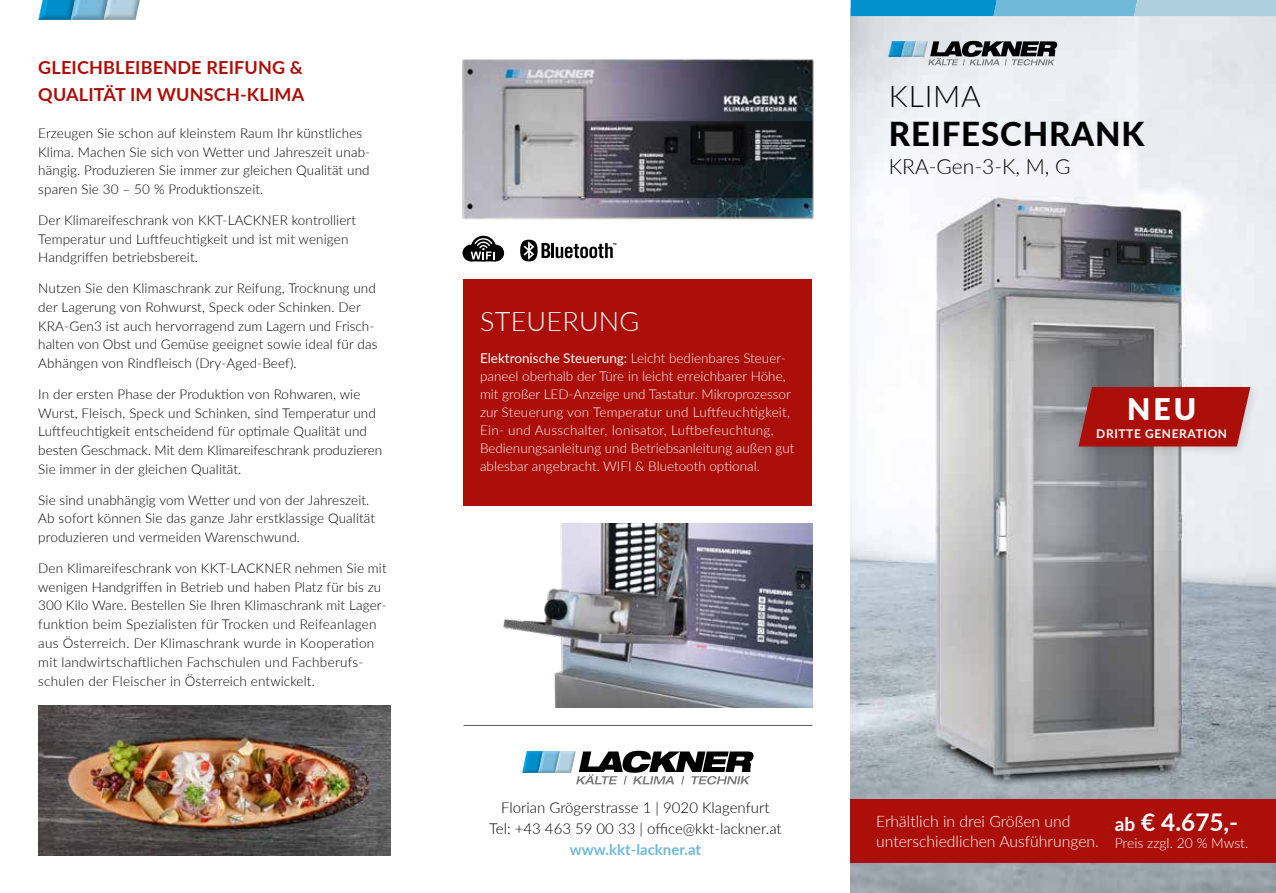
<style>
.page{position:relative;width:1276px;height:893px;background:#fff}
.page>*{position:absolute;margin:0;border:0;box-sizing:border-box;transform-origin:0 0}
.t1{font:800 33px "Lato";letter-spacing:.025em;color:#000}
.t2{font:300 30px "Lato";letter-spacing:.025em;color:#000}
.t3{font:900 30px "Lato";color:#fff}
.t4{font:300 27px "Lato";letter-spacing:.01em;color:#fff}
.t5{font:700 24.3px "Lato";color:#fff}
.t6{font:300 21px "Lato";color:#000}
.t7{font:700 18px/27px "Lato";letter-spacing:.01em;color:#ac0f09}
.t8{font:300 15.75px/19.5px "Lato";color:#fff}
.t9{font:300 15px/21px "Lato";color:#000;text-align:center}
.t10{font:700 15px "Lato";color:#71b9d8}
.t11{font:300 13.95px "Lato";color:#fff}
.t12{font:300 13.5px/18.8px "Lato";letter-spacing:.01em;color:#000}
.t13{font:300 13.5px/18px "Lato";color:#fff}
.t14{font:700 12px "Lato";letter-spacing:.05em;color:#fff}
.s1{font-weight:400}
.s2{font-size:19.2px}
</style>
<div class="page">
<img style="left:850px;top:16px;width:426px;height:877px">
<div style="left:850px;top:799px;width:426px;height:63px;background:#ac0f09"></div>
<svg style="left:850px;top:0;width:426px;height:16px;background:#5fb2d5"></svg>
<div style="left:1074px;top:382px;width:187px;height:76px;background:#000;opacity:.11"></div>
<svg style="left:1078px;top:387px;width:172px;height:59px;background:#ab1b16"></svg>
<img style="left:112px;top:0;width:28px;height:19px">
<img style="left:80px;top:0;width:32px;height:19px">
<img style="left:38px;top:0;width:42px;height:19px">
<div style="left:463px;top:279px;width:349px;height:226px;background:#ac0f09"></div>
<img style="left:462px;top:59px;width:352px;height:161px">
<img style="left:503px;top:523px;width:309px;height:184px">
<img style="left:559px;top:751px;width:16px;height:21px">
<img style="left:543px;top:751px;width:16px;height:21px">
<img style="left:522px;top:751px;width:21px;height:21px">
<svg style="left:576px;top:751px;width:178px;height:33px"></svg>
<img style="left:916px;top:41px;width:11px;height:15px">
<img style="left:904px;top:41px;width:12px;height:15px">
<img style="left:889px;top:41px;width:15px;height:15px">
<svg style="left:928px;top:41px;width:129px;height:24px;background:#7a7b7e"></svg>
<hr style="left:463px;top:725px;width:349px;height:1px;background:#5a5a5b">
<svg style="left:520px;top:240px;width:96px;height:21px"></svg>
<div style="left:487px;top:245px;width:17px;height:16px;background:#000;border-radius:50%"></div>
<div style="left:462px;top:245px;width:17px;height:16px;background:#000;border-radius:50%"></div>
<div style="left:470px;top:236px;width:26px;height:25px;background:#000;border-radius:50%"></div>
<svg style="left:469px;top:238px;width:28px;height:23px"></svg>
<img style="left:38px;top:706px;width:352px;height:149px">
<h3 class="t7" style="left:38px;top:53px;width:267px">GLEICHBLEIBENDE REIFUNG &amp;<br>QUALITÄT IM WUNSCH-KLIMA</h3>
<p class="t12" style="left:38px;top:123px;width:333px">Erzeugen Sie schon auf kleinstem Raum Ihr künstliches Klima. Machen Sie sich von Wetter und Jahreszeit unab&shy;hängig. Produzieren Sie immer zur gleichen Qualität und sparen Sie 30 – 50 % Produktionszeit.</p>
<p class="t12" style="left:38px;top:210px;width:319px">Der Klimareifeschrank von KKT-LACKNER kontrolliert<br>Temperatur und Luftfeuchtigkeit und ist mit wenigen<br>Handgriffen betriebsbereit.</p>
<p class="t12" style="left:38px;top:278px;width:341px">Nutzen Sie den Klimaschrank zur Reifung, Trocknung und der Lagerung von Rohwurst, Speck oder Schinken. Der KRA-Gen3 ist auch hervorragend zum Lagern und Frisch&shy;halten von Obst und Gemüse geeignet sowie ideal für das Abhängen von Rindfleisch (Dry-Aged-Beef).</p>
<p class="t12" style="left:38px;top:384px;width:345px">In der ersten Phase der Produktion von Rohwaren, wie Wurst, Fleisch, Speck und Schinken, sind Temperatur und Luftfeuchtigkeit entscheidend für optimale Qualität und besten Geschmack. Mit dem Klimareifeschrank produzieren Sie immer in der gleichen Qualität.</p>
<p class="t12" style="left:38px;top:490px;width:338px">Sie sind unabhängig vom Wetter und von der Jahreszeit.<br>Ab sofort können Sie das ganze Jahr erstklassige Qualität produzieren und vermeiden Warenschwund.</p>
<p class="t12" style="left:38px;top:558px;width:350px">Den Klimareifeschrank von KKT-LACKNER nehmen Sie mit wenigen Handgriffen in Betrieb und haben Platz für bis zu 300 Kilo Ware. Bestellen Sie Ihren Klimaschrank mit Lager&shy;funktion beim Spezialisten für Trocken und Reifeanlagen aus Österreich. Der Klimaschrank wurde in Kooperation mit landwirtschaftlichen Fachschulen und Fachberufs&shy;schulen der Fleischer in Österreich entwickelt.</p>
<h3 class="t4" style="left:480px;top:303px;width:161px">STEUERUNG</h3>
<p class="t13" style="left:480px;top:349px;width:316px"><span class="s1">Elektronische Steuerung:</span> Leicht bedienbares Steuer&shy;paneel oberhalb der Türe in leicht erreichbarer Höhe, mit großer LED-Anzeige und Tastatur. Mikroprozessor zur Steuerung von Temperatur und Luftfeuchtigkeit, Ein- und Ausschalter, Ionisator, Luftbefeuchtung, Bedienungsanleitung und Betriebsanleitung außen gut ablesbar angebracht. WIFI &amp; Bluetooth optional.</p>
<h2 class="t2" style="left:889px;top:76px;width:93px">KLIMA</h2>
<h1 class="t1" style="left:889px;top:110px;width:257px">REIFESCHRANK</h1>
<h3 class="t6" style="left:889px;top:152px;width:183px">KRA-Gen-3-K, M, G</h3>
<h2 class="t3" style="left:1127px;top:386px;width:70px">NEU</h2>
<p class="t14" style="left:1096px;top:424px;width:132px">DRITTE GENERATION</p>
<p class="t9" style="left:489px;top:797px;width:294px">Florian Grögerstrasse 1 | 9020 Klagenfurt<br>Tel: +43 463 59 00 33 | office@kkt-lackner.at</p>
<p class="t10" style="left:570px;top:838px;width:133px">www.kkt-lackner.at</p>
<p class="t8" style="left:876px;top:811px;width:224px">Erhältlich in drei Größen und unterschiedlichen Ausführungen.</p>
<h3 class="t5" style="left:1114px;top:804px;width:125px"><span class="s2">ab</span> € 4.675,-</h3>
<p class="t11" style="left:1114px;top:833px;width:135px">Preis zzgl. 20 % Mwst.</p>
</div>
